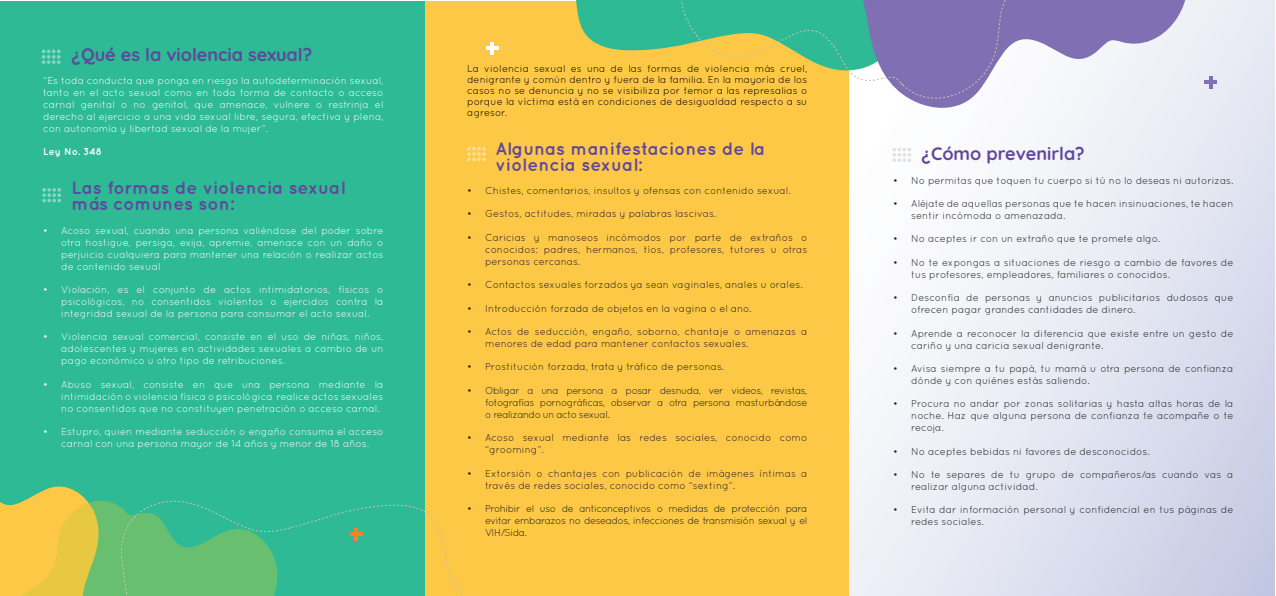
<style>
.page{position:relative;width:1276px;height:596px;background:#fff}
.page>*{position:absolute;margin:0;border:0;box-sizing:border-box;transform-origin:0 0}
.t1{font:700 18px/16px "Quicksand";color:#60479d}
.t2{font:700 18px "Quicksand";color:#60479d}
.t3{font:10px/12px "Quicksand";color:#231f20}
.t4{font:10px/12px "Quicksand";color:#fff;text-align:justify}
.t5{font:10px/11px "Quicksand";color:#000001;text-align:justify}
.t6{font:700 10px "Quicksand";color:#fff}
</style>
<div class="page">
<svg style="left:849px;top:1px;width:425px;height:594px"></svg>
<div style="left:423px;top:1px;width:426px;height:594px;background:#fec847"></div>
<div style="left:0;top:1px;width:424px;height:594px;background:#2dba95"></div>
<svg style="left:0;top:486px;width:121px;height:109px;background:#c5c455"></svg>
<svg style="left:121px;top:500px;width:341px;height:95px"></svg>
<svg style="left:299px;top:504px;width:135px;height:21px"></svg>
<svg style="left:42px;top:50px;width:19px;height:14px"></svg>
<svg style="left:467px;top:147px;width:19px;height:14px"></svg>
<svg style="left:892px;top:148px;width:19px;height:14px"></svg>
<svg style="left:42px;top:188px;width:19px;height:14px"></svg>
<svg style="left:849px;top:1px;width:351px;height:113px;fill:#eff1f7"></svg>
<svg style="left:486px;top:1px;width:534px;height:98px"></svg>
<hr style="left:354px;top:527px;width:4px;height:13px;background:#f48031">
<svg style="left:350px;top:532px;width:12px;height:3px"></svg>
<svg style="left:1204px;top:76px;width:12px;height:13px"></svg>
<h1 class="t2" style="left:72px;top:40px;width:242px">¿Qué es la violencia sexual?</h1>
<p class="t4" style="left:43px;top:74px;width:342px">“Es toda conducta que ponga en riesgo la autodeterminación sexual, tanto en el acto sexual como en toda forma de contacto o acceso carnal genital o no genital, que amenace, vulnere o restrinja el derecho al ejercicio a una vida sexual libre, segura, efectiva y plena, con autonomía y libertad sexual de la mujer”.</p>
<p class="t6" style="left:43px;top:146px;width:60px">Ley No. 348</p>
<h1 class="t1" style="left:72px;top:179px;width:275px">Las formas de violencia sexual más comunes son:</h1>
<p class="t4" style="left:61px;top:224px;width:324px;text-indent:-18px">• Acoso sexual, cuando una persona valiéndose del poder sobre otra hostigue, persiga, exija, apremie, amenace con un daño o perjuicio cualquiera para mantener una relación o realizar actos de contenido sexual</p>
<p class="t4" style="left:61px;top:283px;width:324px;text-indent:-18px">• Violación, es el conjunto de actos intimidatorios, físicos o psicológicos, no consentidos violentos o ejercidos contra la integridad sexual de la persona para consumar el acto sexual.</p>
<p class="t4" style="left:61px;top:330px;width:324px;text-indent:-18px">• Violencia sexual comercial, consiste en el uso de niñas, niños, adolescentes y mujeres en actividades sexuales a cambio de un pago económico u otro tipo de retribuciones.</p>
<p class="t4" style="left:61px;top:378px;width:324px;text-indent:-18px">• Abuso sexual, consiste en que una persona mediante la intimidación o violencia física o psicológica realice actos sexuales no consentidos que no constituyen penetración o acceso carnal.</p>
<p class="t4" style="left:43px;top:425px;width:342px;text-align:center">• Estupro, quien mediante seducción o engaño consuma el acceso carnal con una persona mayor de 14 años y menor de 18 años.</p>
<p class="t5" style="left:467px;top:63px;width:342px">La violencia sexual es una de las formas de violencia más cruel, denigrante y común dentro y fuera de la familia. En la mayoría de los casos no se denuncia y no se visibiliza por temor a las represalias o porque la víctima está en condiciones de desigualdad respecto a su agresor.</p>
<h1 class="t1" style="left:495px;top:140px;width:271px">Algunas manifestaciones de la violencia sexual:</h1>
<p class="t3" style="left:467px;top:184px;width:325px">• Chistes, comentarios, insultos y ofensas con contenido sexual.</p>
<p class="t3" style="left:467px;top:208px;width:251px">• Gestos, actitudes, miradas y palabras lascivas.</p>
<p class="t3" style="left:485px;top:231px;width:324px;text-align:justify;text-indent:-18px">• Caricias y manoseos incómodos por parte de extraños o conocidos: padres, hermanos, tíos, profesores, tutores u otras personas cercanas.</p>
<p class="t3" style="left:467px;top:278px;width:337px">• Contactos sexuales forzados ya sean vaginales, anales u orales.</p>
<p class="t3" style="left:467px;top:302px;width:286px">• Introducción forzada de objetos en la vagina o el ano.</p>
<p class="t3" style="left:485px;top:325px;width:324px;text-indent:-18px">• Actos de seducción, engaño, soborno, chantaje o amenazas a menores de edad para mantener contactos sexuales.</p>
<p class="t3" style="left:467px;top:360px;width:259px">• Prostitución forzada, trata y tráfico de personas.</p>
<p class="t3" style="left:485px;top:384px;width:324px;text-align:justify;text-indent:-18px">• Obligar a una persona a posar desnuda, ver videos, revistas, fotografías pornográficas, observar a otra persona masturbándose o realizando un acto sexual.</p>
<p class="t3" style="left:485px;top:431px;width:324px;text-indent:-18px">• Acoso sexual mediante las redes sociales, conocido como “grooming”.</p>
<p class="t3" style="left:485px;top:466px;width:324px;text-indent:-18px">• Extorsión o chantajes con publicación de imágenes íntimas a través de redes sociales, conocido como “sexting”.</p>
<p class="t3" style="left:485px;top:502px;width:324px;text-align:justify;text-indent:-18px">• Prohibir el uso de anticonceptivos o medidas de protección para evitar embarazos no deseados, infecciones de transmisión sexual y el VIH/Sida.</p>
<h1 class="t2" style="left:921px;top:140px;width:165px">¿Cómo prevenirla?</h1>
<p class="t3" style="left:893px;top:174px;width:342px">• No permitas que toquen tu cuerpo si tú no lo deseas ni autorizas.</p>
<p class="t3" style="left:911px;top:197px;width:324px;text-indent:-18px">• Aléjate de aquellas personas que te hacen insinuaciones, te hacen sentir incómoda o amenazada.</p>
<p class="t3" style="left:893px;top:233px;width:268px">• No aceptes ir con un extraño que te promete algo.</p>
<p class="t3" style="left:911px;top:256px;width:324px;text-indent:-18px">• No te expongas a situaciones de riesgo a cambio de favores de tus profesores, empleadores, familiares o conocidos.</p>
<p class="t3" style="left:911px;top:291px;width:324px;text-indent:-18px">• Desconfía de personas y anuncios publicitarios dudosos que ofrecen pagar grandes cantidades de dinero.</p>
<p class="t3" style="left:911px;top:327px;width:324px;text-indent:-18px">• Aprende a reconocer la diferencia que existe entre un gesto de cariño y una caricia sexual denigrante.</p>
<p class="t3" style="left:911px;top:362px;width:324px;text-indent:-18px">• Avisa siempre a tu papá, tu mamá u otra persona de confianza dónde y con quiénes estás saliendo.</p>
<p class="t3" style="left:911px;top:397px;width:324px;text-align:justify;text-indent:-18px">• Procura no andar por zonas solitarias y hasta altas horas de la noche. Haz que alguna persona de confianza te acompañe o te recoja.</p>
<p class="t3" style="left:893px;top:445px;width:258px">• No aceptes bebidas ni favores de desconocidos.</p>
<p class="t3" style="left:911px;top:468px;width:324px;text-indent:-18px">• No te separes de tu grupo de compañeros/as cuando vas a realizar alguna actividad.</p>
<p class="t3" style="left:911px;top:503px;width:324px;text-indent:-18px">• Evita dar información personal y confidencial en tus páginas de redes sociales.</p>
</div>
